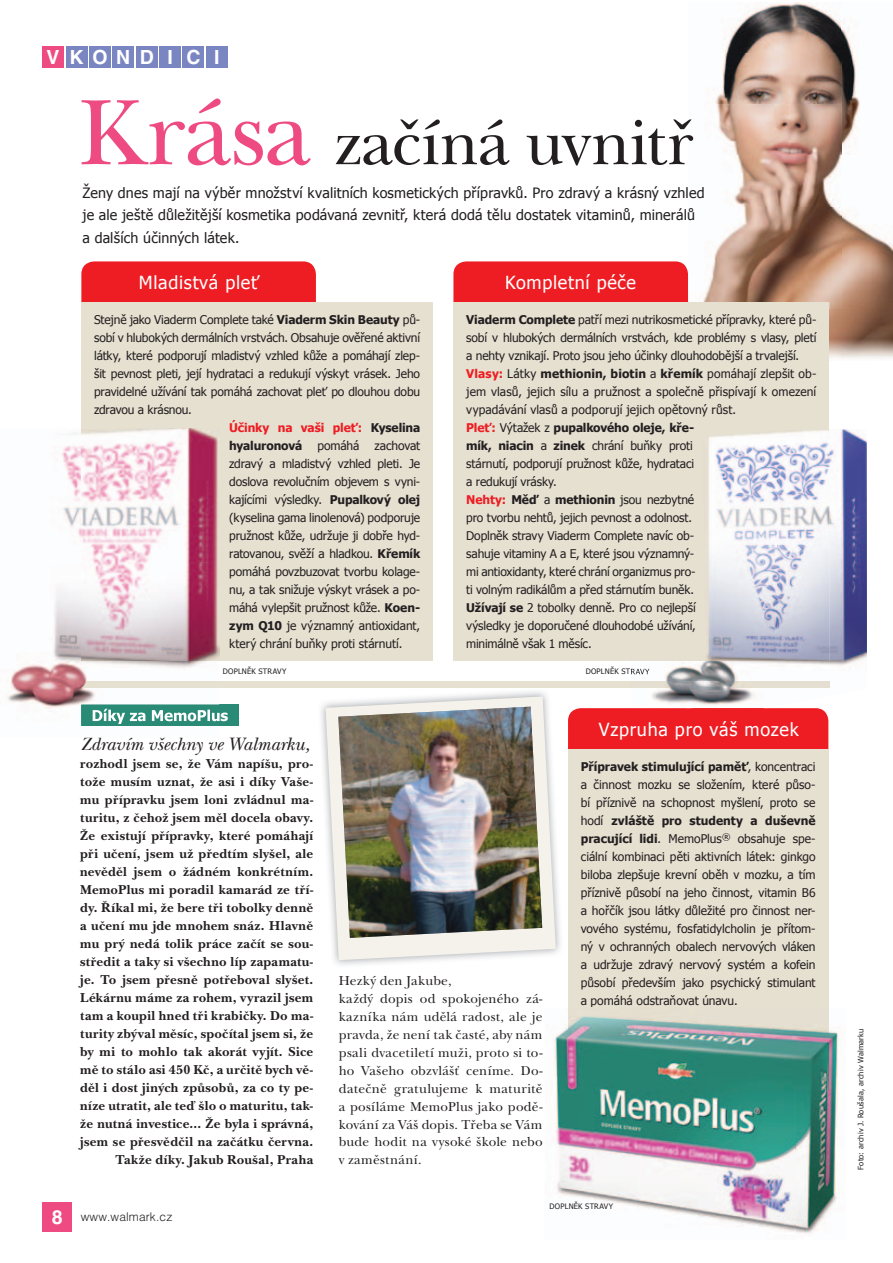
<style>
.page{position:relative;width:893px;height:1263px;background:#fff}
.page>*{position:absolute;margin:0;border:0;box-sizing:border-box;transform-origin:0 0}
.t1{font:66px "ITC New Baskerville CE";letter-spacing:-.015em;color:#231f20}
.t2{font:700 19.5px "Helvetica CE";letter-spacing:.465em;color:#fff}
.t3{font:italic 18.75px "ITC New Baskerville CE";letter-spacing:-.005em;color:#231f20}
.t4{font:18px "Tahoma";letter-spacing:.04em;color:#fff}
.t5{font:14.25px/22.5px "Tahoma";letter-spacing:.01em;color:#231f20}
.t6{font:700 13.5px/18px "ITC New Baskerville CE";letter-spacing:.025em;color:#231f20;text-align:right}
.t7{font:13.5px/18px "ITC New Baskerville CE";letter-spacing:.02em;color:#231f20}
.t8{font:12px/18px "Tahoma";letter-spacing:-.01em;color:#231f20;text-align:justify}
.t9{font:700 12px "Tahoma";letter-spacing:-.01em;color:#ee1d23}
.t10{font:12px "Helvetica CE Light";letter-spacing:.01em;color:#231f20}
.t11{font:700 12px "Tahoma";letter-spacing:-.015em;color:#231f20}
.t12{font:7.5px "Tahoma";letter-spacing:.03em;color:#231f20}
.s1{font-size:97.05px;color:#ef4b83}
.s2{font-weight:700}
.s3{color:#231f20}
.s4{font-weight:700;color:#ee1d23}
</style>
<div class="page">
<div style="left:43px;top:1202px;width:29px;height:29px;background:#ef4b83"></div>
<div style="left:43px;top:47px;width:21px;height:21px;background:#ef4b83"></div>
<div style="left:66px;top:47px;width:21px;height:21px;background:#7a86c2"></div>
<div style="left:89px;top:47px;width:22px;height:21px;background:#7a86c2"></div>
<div style="left:113px;top:47px;width:21px;height:21px;background:#7a86c2"></div>
<div style="left:136px;top:47px;width:21px;height:21px;background:#7a86c2"></div>
<div style="left:159px;top:47px;width:22px;height:21px;background:#7a86c2"></div>
<div style="left:183px;top:47px;width:21px;height:21px;background:#7a86c2"></div>
<img style="left:688px;top:2px;width:205px;height:308px">
<img style="left:829px;top:310px;width:64px;height:48px">
<div style="left:81px;top:682px;width:748px;height:6px;background:#e6e0d1"></div>
<div style="left:568px;top:708px;width:260px;height:84px;background:#ee1d23;border-radius:13px"></div>
<div style="left:81px;top:261px;width:235px;height:84px;background:#ee1d23;border-radius:13px"></div>
<div style="left:453px;top:261px;width:235px;height:84px;background:#ee1d23;border-radius:13px"></div>
<div style="left:568px;top:749px;width:260px;height:340px;background:#e6e0d1"></div>
<div style="left:81px;top:302px;width:352px;height:359px;background:#e6e0d1"></div>
<div style="left:453px;top:302px;width:376px;height:359px;background:#e6e0d1"></div>
<img style="left:554px;top:1027px;width:40px;height:172px">
<img style="left:796px;top:1008px;width:43px;height:226px">
<img style="left:594px;top:1089px;width:202px;height:143px">
<img style="left:568px;top:1008px;width:260px;height:81px">
<div style="left:81px;top:705px;width:158px;height:21px;background:#298a76"></div>
<img style="left:321px;top:691px;width:239px;height:274px">
<svg style="left:326px;top:696px;width:230px;height:264px;fill:#f5f2ec"></svg>
<img style="left:338px;top:707px;width:204px;height:231px">
<div style="left:206px;top:47px;width:21px;height:21px;background:#7a86c2"></div>
<img style="left:7px;top:432px;width:212px;height:280px">
<img style="left:81px;top:682px;width:138px;height:6px">
<img style="left:81px;top:428px;width:138px;height:233px">
<img style="left:81px;top:705px;width:138px;height:21px">
<img style="left:93px;top:709px;width:126px;height:15px">
<img style="left:631px;top:429px;width:236px;height:276px">
<img style="left:631px;top:682px;width:198px;height:6px">
<img style="left:688px;top:708px;width:78px;height:1px">
<img style="left:631px;top:429px;width:198px;height:232px">
<img style="left:631px;top:667px;width:18px;height:7px">
<h2 class="t2" style="left:47px;top:46px;width:155px">VKOND I C</h2>
<h2 class="t2" style="left:214px;top:46px;width:7px">I</h2>
<h1 class="t1" style="left:79px;top:109px;width:616px"><span class="s1">Krása</span> začíná uvnitř</h1>
<p class="t5" style="left:83px;top:181px;width:624px">Ženy dnes mají na výběr množství kvalitních kosmetických přípravků. Pro zdravý a krásný vzhled je ale ještě důležitější kosmetika podávaná zevnitř, která dodá tělu dostatek vitaminů, minerálů a dalších účinných látek.</p>
<h3 class="t4" style="left:139px;top:271px;width:122px">Mladistvá pleť</h3>
<h3 class="t4" style="left:505px;top:271px;width:132px">Kompletní péče</h3>
<p class="t8" style="left:94px;top:310px;width:328px">Stejně jako Viaderm Complete také <span class="s2">Viaderm Skin Beauty</span> pů-</p>
<p class="t8" style="left:94px;top:328px;width:328px">sobí v hlubokých dermálních vrstvách. Obsahuje ověřené aktivní</p>
<p class="t8" style="left:94px;top:346px;width:328px">látky, které podporují mladistvý vzhled kůže a pomáhají zlep-</p>
<p class="t8" style="left:94px;top:364px;width:327px">šit pevnost pleti, její hydrataci a redukují výskyt vrásek. Jeho</p>
<p class="t8" style="left:94px;top:382px;width:328px">pravidelné užívání tak pomáhá zachovat pleť po dlouhou dobu</p>
<p class="t8" style="left:94px;top:400px;width:99px">zdravou a krásnou.</p>
<p class="t9" style="left:229px;top:419px;width:193px">Účinky na vaši pleť: <span class="s3">Kyselina</span></p>
<p class="t11" style="left:229px;top:437px;width:75px">hyaluronová</p>
<p class="t8" style="left:318px;top:436px;width:43px">pomáhá</p>
<p class="t8" style="left:229px;top:436px;width:193px;text-indent:145px">zachovat zdravý a mladistvý vzhled pleti. Je doslova revolučním objevem s vyni&shy;kajícími výsledky. <span class="s2">Pupalkový olej </span>(kyselina gama linolenová) podporuje pružnost kůže, udržuje ji dobře hyd&shy;ratovanou, svěží a hladkou. <span class="s2">Křemík </span>pomáhá povzbuzovat tvorbu kolage&shy;nu, a tak snižuje výskyt vrásek a po&shy;máhá vylepšit pružnost kůže. <span class="s2">Koen&shy;zym Q10</span> je významný antioxidant, který chrání buňky proti stárnutí.</p>
<p class="t12" style="left:223px;top:666px;width:65px">DOPLNĚK STRAVY</p>
<p class="t8" style="left:466px;top:310px;width:352px;text-align:left"><span class="s2">Viaderm Complete</span> patří mezi nutrikosmetické přípravky, které pů&shy;sobí v hlubokých dermálních vrstvách, kde problémy s vlasy, pletí a nehty vznikají. Proto jsou jeho účinky dlouhodobější a trvalejší.<br><span class="s4">Vlasy:</span> Látky <span class="s2">methionin, biotin</span> a <span class="s2">křemík</span> pomáhají zlepšit ob&shy;jem vlasů, jejich sílu a pružnost a společně přispívají k omezení vypadávání vlasů a podporují jejich opětovný růst.<br><span class="s4">Pleť:</span> Výtažek z <span class="s2">pupalkového oleje, kře-<br>mík, niacin</span> a <span class="s2">zinek</span> chrání buňky proti<br>stárnutí, podporují pružnost kůže, hydrataci<br>a redukují vrásky.<br><span class="s4">Nehty:</span> <span class="s2">Měď</span> a <span class="s2">methionin</span> jsou nezbytné<br>pro tvorbu nehtů, jejich pevnost a odolnost.<br>Doplněk stravy Viaderm Complete navíc ob-<br>sahuje vitaminy A a E, které jsou významný-<br>mi antioxidanty, které chrání organizmus pro-<br>ti volným radikálům a před stárnutím buněk.<br><span class="s2">Užívají se</span> 2 tobolky denně. Pro co nejlepší<br>výsledky je doporučené dlouhodobé užívání,<br>minimálně však 1 měsíc.</p>
<p class="t12" style="left:586px;top:666px;width:65px">DOPLNĚK STRAVY</p>
<h3 class="t3" style="left:80px;top:735px;width:232px">Zdravím všechny ve Walmarku,</h3>
<p class="t6" style="left:80px;top:755px;width:235px">rozhodl jsem se, že Vám napíšu, pro&shy;tože musím uznat, že asi i díky Vaše&shy;mu přípravku jsem loni zvládnul ma&shy;turitu, z čehož jsem měl docela obavy.<br>Že existují přípravky, které pomáhají při učení, jsem už předtím slyšel, ale nevěděl jsem o žádném konkrétním.<br>MemoPlus mi poradil kamarád ze tří&shy;dy. Říkal mi, že bere tři tobolky denně a učení mu jde mnohem snáz. Hlavně mu prý nedá tolik práce začít se sou&shy;středit a taky si všechno líp zapamatu&shy;je. To jsem přesně potřeboval slyšet.<br>Lékárnu máme za rohem, vyrazil jsem tam a koupil hned tři krabičky. Do ma&shy;turity zbýval měsíc, spočítal jsem si, že by mi to mohlo tak akorát vyjít. Sice mě to stálo asi 450 Kč, a určitě bych vě&shy;děl i dost jiných způsobů, za co ty pe&shy;níze utratit, ale teď šlo o maturitu, tak&shy;že nutná investice... Že byla i správná, jsem se přesvědčil na začátku června.<br>Takže díky. Jakub Roušal, Praha</p>
<h2 class="t2" style="left:52px;top:1206px;width:12px">8</h2>
<p class="t10" style="left:81px;top:1210px;width:93px">www.walmark.cz</p>
<p class="t7" style="left:339px;top:972px;width:205px">Hezký den Jakube,<br>každý dopis od spokojeného zá&shy;kazníka nám udělá radost, ale je pravda, že není tak časté, aby nám psali dvacetiletí muži, proto si to&shy;ho Vašeho obzvlášť ceníme. Do&shy;datečně gratulujeme k maturitě a posíláme MemoPlus jako podě&shy;kování za Váš dopis. Třeba se Vám bude hodit na vysoké škole nebo v zaměstnání.</p>
<h3 class="t4" style="left:599px;top:717px;width:201px">Vzpruha pro váš mozek</h3>
<p class="t8" style="left:581px;top:757px;width:236px"><span class="s2">Přípravek stimulující paměť</span>, koncentraci a činnost mozku se složením, které půso&shy;bí příznivě na schopnost myšlení, proto se hodí <span class="s2">zvláště pro studenty a duševně pracující lidi</span>. MemoPlus<sup>®</sup> obsahuje spe&shy;ciální kombinaci pěti aktivních látek: ginkgo biloba zlepšuje krevní oběh v mozku, a tím příznivě působí na jeho činnost, vitamin B6 a hořčík jsou látky důležité pro činnost ner&shy;vového systému, fosfatidylcholin je přítom&shy;ný v ochranných obalech nervových vláken a udržuje zdravý nervový systém a kofein působí především jako psychický stimulant a pomáhá odstraňovat únavu.</p>
<p class="t12" style="left:550px;top:1201px;width:65px">DOPLNĚK STRAVY</p>
<p class="t12" style="left:856px;top:1170px;width:142px;rotate:-90deg">Foto: archiv J. Roušala, archiv Walmarku</p>
</div>
